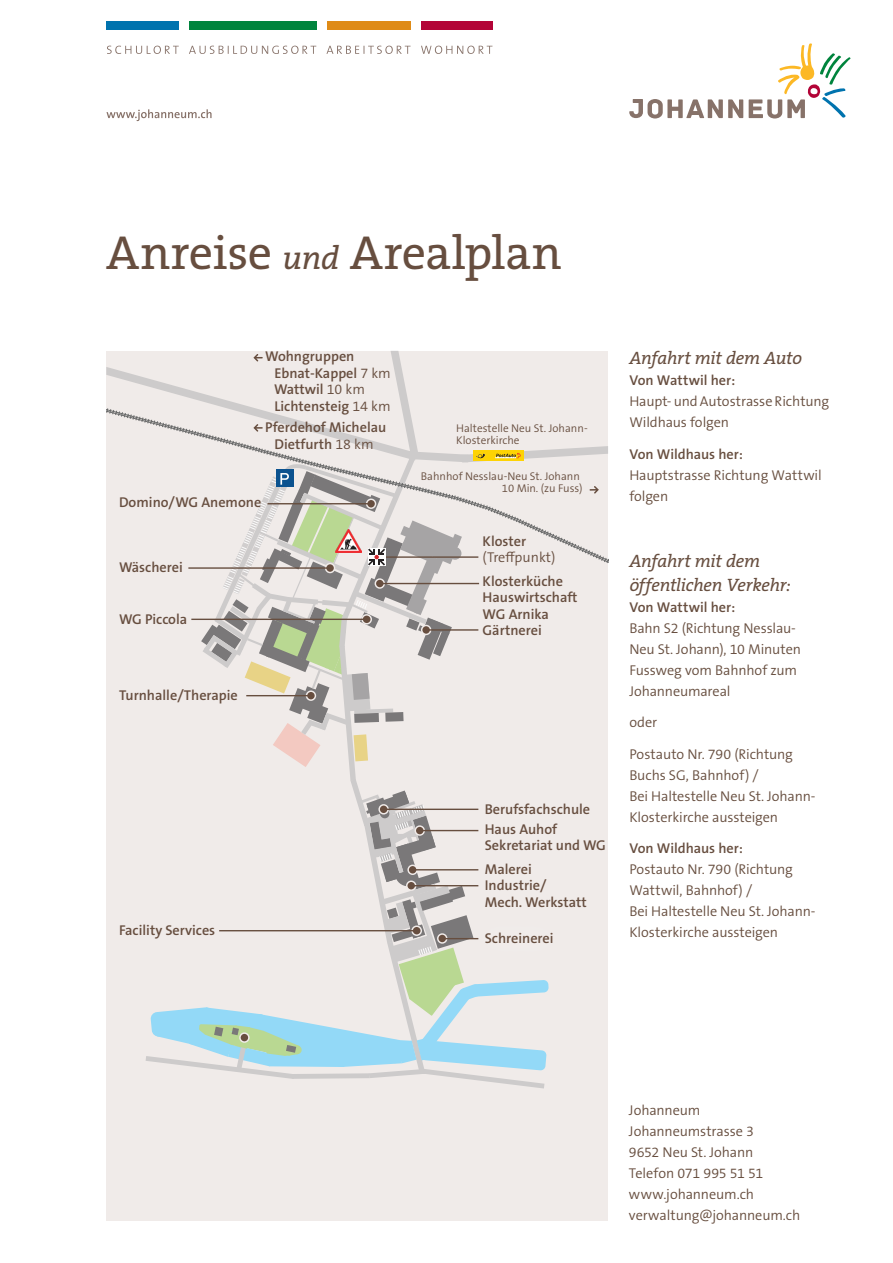
<style>
.page{position:relative;width:893px;height:1263px;background:#fff}
.page>*{position:absolute;margin:0;border:0;box-sizing:border-box;transform-origin:0 0}
.t1{font:48px "The Serif B W5 Plain";letter-spacing:-.005em;color:#674e3f}
.Zwischentitel{font:italic 18px/24px "The Serif B W5 Plain";letter-spacing:-.015em;color:#674e3f}
.Zwischentitel-2{font:600 14.25px/16.5px "The Sans B W6";color:#674e3f}
.Grundtext{font:300 14.25px/21px "The Sans B W4";letter-spacing:-.01em;color:#674e3f}
.Randspaltentext{font:300 14.25px/21px "The Sans B W4";letter-spacing:-.01em;color:#674e3f}
.t2{font:300 11.25px/12px "The Sans B W4";color:#674e3f}
.s1{font-style:italic;font-size:33px}
.s2{font-family:"The Sans B W4";font-weight:300}
.s3{font-family:"The Sans B W6";font-weight:600}
</style>
<div class="page">
<div style="left:106px;top:351px;width:502px;height:869px;background:#f0ebe9"></div>
<svg style="left:629px;top:43px;width:221px;height:76px"></svg>
<svg style="left:106px;top:109px;width:106px;height:12px"></svg>
<svg style="left:107px;top:46px;width:385px;height:8px"></svg>
<div style="left:421px;top:21px;width:71px;height:9px;background:#b30437"></div>
<div style="left:327px;top:21px;width:83px;height:9px;background:#df8b17"></div>
<div style="left:189px;top:21px;width:127px;height:9px;background:#00843d"></div>
<div style="left:106px;top:21px;width:73px;height:9px;background:#0073ae"></div>
<svg style="left:106px;top:351px;width:503px;height:737px"></svg>
<p class="t1" style="left:106px;top:222px;width:457px">Anreise <span class="s1">und</span> Arealplan</p>
<p class="Zwischentitel-2" style="left:265px;top:348px;width:91px">Wohngruppen</p>
<p class="Zwischentitel-2" style="left:274px;top:365px;width:118px">Ebnat-Kappel <span class="s2">7 km</span></p>
<p class="Zwischentitel-2" style="left:274px;top:381px;width:92px">Wattwil <span class="s2">10 km</span></p>
<p class="Zwischentitel-2" style="left:274px;top:398px;width:118px">Lichtensteig <span class="s2">14 km</span></p>
<p class="Zwischentitel-2" style="left:265px;top:419px;width:123px">Pferdehof Michelau</p>
<p class="Zwischentitel-2" style="left:274px;top:436px;width:101px">Dietfurth <span class="s2">18 km</span></p>
<p class="Zwischentitel-2" style="left:119px;top:494px;width:144px">Domino/WG Anemone</p>
<p class="Zwischentitel-2" style="left:119px;top:559px;width:65px">Wäscherei</p>
<p class="Zwischentitel-2" style="left:119px;top:611px;width:70px">WG Piccola</p>
<p class="Zwischentitel-2" style="left:119px;top:687px;width:120px">Turnhalle/Therapie</p>
<p class="Zwischentitel-2" style="left:119px;top:922px;width:98px">Facility Services</p>
<p class="t2" style="left:456px;top:423px;width:133px">Haltestelle Neu St. Johann-<br>Klosterkirche</p>
<p class="t2" style="left:421px;top:471px;width:160px">Bahnhof Nesslau-Neu St. Johann</p>
<p class="t2" style="left:502px;top:483px;width:82px">10 Min. (zu Fuss)</p>
<p class="Grundtext" style="left:483px;top:532px;width:74px;line-height:16.5px"><span class="s3">Kloster </span>(Treffpunkt)</p>
<p class="Zwischentitel-2" style="left:483px;top:573px;width:82px">Klosterküche</p>
<p class="Zwischentitel-2" style="left:483px;top:589px;width:96px">Hauswirtschaft</p>
<p class="Zwischentitel-2" style="left:483px;top:606px;width:68px">WG Arnika</p>
<p class="Zwischentitel-2" style="left:483px;top:621px;width:61px">Gärtnerei</p>
<p class="Zwischentitel-2" style="left:485px;top:801px;width:107px">Berufsfachschule</p>
<p class="Zwischentitel-2" style="left:485px;top:821px;width:123px">Haus Auhof<br>Sekretariat und WG</p>
<p class="Zwischentitel-2" style="left:485px;top:861px;width:49px">Malerei</p>
<p class="Zwischentitel-2" style="left:485px;top:877px;width:63px">Industrie/</p>
<p class="Zwischentitel-2" style="left:485px;top:893px;width:103px">Mech. Werkstatt</p>
<p class="Zwischentitel-2" style="left:485px;top:930px;width:70px">Schreinerei</p>
<p class="Zwischentitel" style="left:629px;top:346px;width:174px">Anfahrt mit dem Auto</p>
<p class="Zwischentitel-2" style="left:629px;top:372px;width:107px">Von Wattwil her:</p>
<p class="Grundtext" style="left:629px;top:391px;width:201px">Haupt- und Autostrasse Richtung</p>
<p class="Grundtext" style="left:629px;top:412px;width:101px">Wildhaus folgen</p>
<p class="Zwischentitel-2" style="left:629px;top:446px;width:115px">Von Wildhaus her:</p>
<p class="Randspaltentext" style="left:629px;top:464px;width:194px">Hauptstrasse Richtung Wattwil folgen</p>
<p class="Zwischentitel" style="left:629px;top:549px;width:163px">Anfahrt mit dem öffentlichen Verkehr:</p>
<p class="Zwischentitel-2" style="left:629px;top:599px;width:107px">Von Wattwil her:</p>
<p class="Grundtext" style="left:629px;top:617px;width:173px">Bahn S2 (Richtung Nesslau-<br>Neu St. Johann), 10 Minuten<br>Fussweg vom Bahnhof zum<br>Johanneumareal</p>
<p class="Grundtext" style="left:629px;top:712px;width:29px">oder</p>
<p class="Grundtext" style="left:629px;top:743px;width:188px">Postauto Nr. 790 (Richtung<br>Buchs SG, Bahnhof) /<br>Bei Haltestelle Neu St. Johann-<br>Klosterkirche aussteigen</p>
<p class="Zwischentitel-2" style="left:629px;top:840px;width:115px">Von Wildhaus her:</p>
<p class="Grundtext" style="left:629px;top:859px;width:188px">Postauto Nr. 790 (Richtung<br>Wattwil, Bahnhof) /<br>Bei Haltestelle Neu St. Johann-<br>Klosterkirche aussteigen</p>
<p class="Randspaltentext" style="left:629px;top:1100px;width:73px">Johanneum</p>
<p class="Randspaltentext" style="left:629px;top:1121px;width:126px">Johanneumstrasse 3</p>
<p class="Randspaltentext" style="left:629px;top:1142px;width:126px">9652 Neu St. Johann</p>
<p class="Randspaltentext" style="left:629px;top:1163px;width:136px">Telefon 071 995 51 51</p>
<p class="Randspaltentext" style="left:629px;top:1184px;width:127px">www.johanneum.ch</p>
<p class="Randspaltentext" style="left:629px;top:1205px;width:173px">verwaltung@johanneum.ch</p>
</div>
